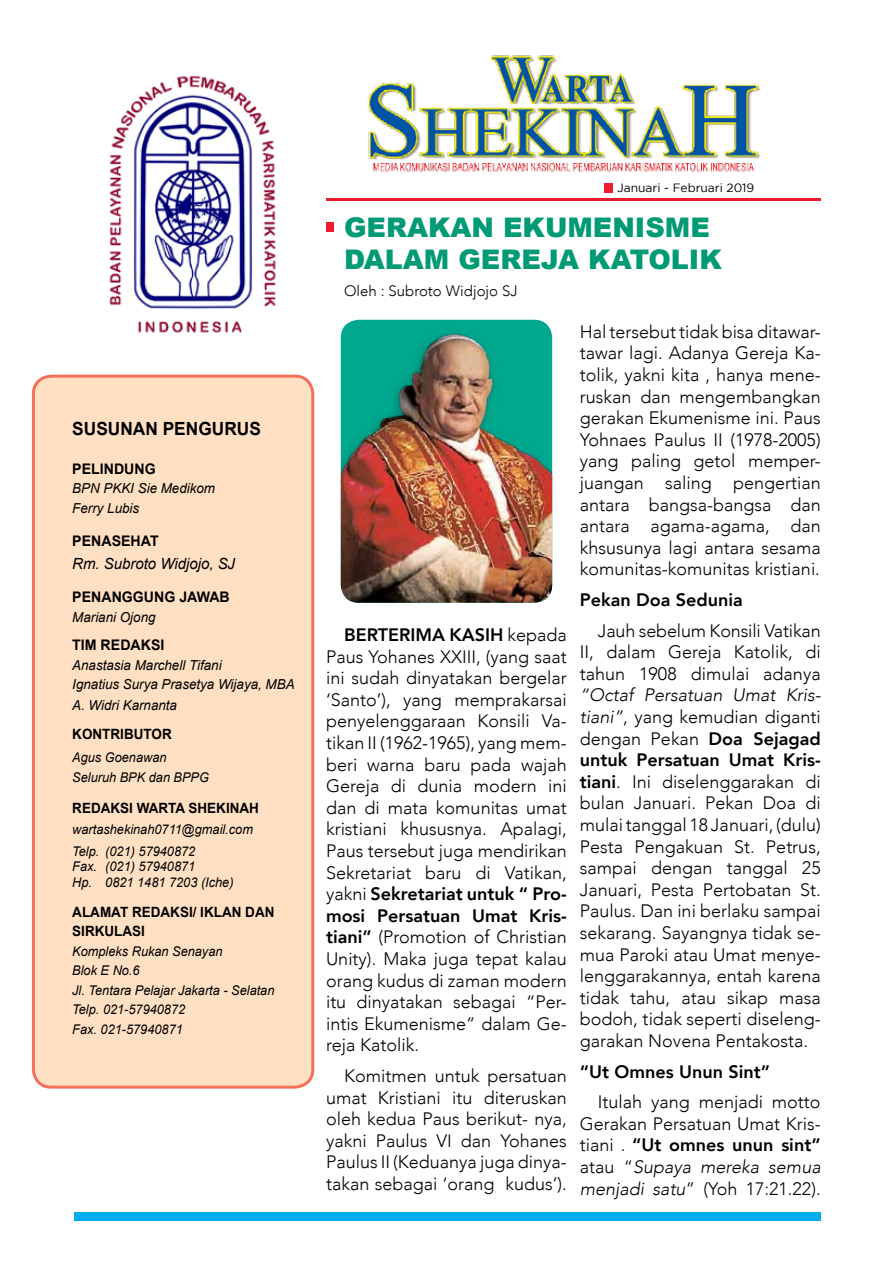
<style>
.page{position:relative;width:893px;height:1263px;background:#fff}
.page>*{position:absolute;margin:0;border:0;box-sizing:border-box;transform-origin:0 0}
.t1{font:900 27px/32.4px "Arial";color:#009a74}
.t2{font:700 18.15px "Arial";color:#000;scale:.95 1}
.t3{font:300 18px/21.6px "Avenir";color:#000;text-align:justify}
.t4{font:800 18px "Avenir";color:#000}
.t5{font:italic 15.45px "Arial";color:#000}
.t6{font:300 15px "Avenir";color:#000}
.t7{font:700 14.55px "Arial";color:#000}
.t8{font:700 14.1px/19.5px "Arial";color:#000;scale:.95 1}
.t9{font:italic 13.8px/19.5px "Arial";color:#000}
.t10{font:italic 13.35px/19.5px "Arial";color:#000;scale:.95 1}
.t11{font:12px "Gotham";color:#000}
.s1{font-weight:800}
.s2{font-style:italic}
</style>
<div class="page">
<hr style="left:326px;top:199px;width:495px;height:2px;background:#ed1b2f">
<div style="left:605px;top:183px;width:8px;height:10px;background:#ed1b2f"></div>
<div style="left:74px;top:1212px;width:747px;height:8px;background:#00aeef"></div>
<img style="left:109px;top:75px;width:167px;height:258px">
<img style="left:367px;top:55px;width:394px;height:118px">
<div style="left:33px;top:376px;width:280px;height:711px;background:#ffe0c3;border-radius:18px"></div>
<div style="left:32px;top:375px;width:282px;height:714px;border:3px solid #f3705a;border-radius:18px"></div>
<img style="left:341px;top:326px;width:211px;height:277px">
<div style="left:326px;top:222px;width:8px;height:10px;background:#ed1b2f"></div>
<p class="t2" style="left:72px;top:417px;width:199px">SUSUNAN PENGURUS</p>
<p class="t7" style="left:72px;top:459px;width:85px">PELINDUNG</p>
<p class="t9" style="left:72px;top:479px;width:144px">BPN PKKI Sie Medikom<br>Ferry Lubis</p>
<p class="t7" style="left:72px;top:531px;width:88px">PENASEHAT</p>
<p class="t5" style="left:72px;top:554px;width:164px">Rm. Subroto Widjojo, SJ</p>
<p class="t7" style="left:72px;top:587px;width:159px">PENANGGUNG JAWAB</p>
<p class="t9" style="left:72px;top:607px;width:85px">Mariani Ojong</p>
<p class="t7" style="left:72px;top:635px;width:94px">TIM REDAKSI</p>
<p class="t9" style="left:72px;top:655px;width:224px">Anastasia Marchell Tifani<br>Ignatius Surya Prasetya Wijaya, MBA</p>
<p class="t9" style="left:72px;top:696px;width:106px">A. Widri Karnanta</p>
<p class="t8" style="left:72px;top:725px;width:106px">KONTRIBUTOR</p>
<p class="t10" style="left:72px;top:748px;width:145px;line-height:20px">Agus Goenawan<br>Seluruh BPK dan BPPG</p>
<p class="t8" style="left:72px;top:798px;width:198px">REDAKSI WARTA SHEKINAH</p>
<p class="t10" style="left:72px;top:819px;width:192px;line-height:21.6px">wartashekinah0711@gmail.com<br>Telp. (021) 57940872</p>
<p class="t10" style="left:72px;top:859px;width:171px;line-height:15.3px">Fax. (021) 57940871<br>Hp. 0821 1481 7203 (Iche)</p>
<p class="t8" style="left:72px;top:902px;width:214px">ALAMAT REDAKSI/ IKLAN DAN<br>SIRKULASI</p>
<p class="t10" style="left:72px;top:941px;width:214px">Kompleks Rukan Senayan<br>Blok E No.6<br>Jl. Tentara Pelajar Jakarta - Selatan<br>Telp. 021-57940872<br>Fax. 021-57940871</p>
<p class="t11" style="left:617px;top:181px;width:139px">Januari - Februari 2019</p>
<h1 class="t1" style="left:344px;top:210px;width:379px">GERAKAN EKUMENISME<br>DALAM GEREJA KATOLIK</h1>
<p class="t6" style="left:344px;top:282px;width:175px">Oleh : Subroto Widjojo SJ</p>
<p class="t3" style="left:326px;top:624px;width:242px;text-indent:18px"><span class="s1">BERTERIMA KASIH</span> kepada Paus Yohanes XXIII, (yang saat ini sudah dinyatakan bergelar ‘Santo’), yang memprakarsai penyelenggaraan Konsili Va&shy;tikan II (1962-1965), yang mem&shy;beri warna baru pada wajah Gereja di dunia modern ini dan di mata komunitas umat kristiani khususnya. Apalagi, Paus tersebut juga mendirikan Sekretariat baru di Vatikan, yakni <span class="s1">Sekretariat untuk “ Pro&shy;mosi Persatuan Umat Kris&shy;tiani”</span> (Promotion of Christian Unity). Maka juga tepat kalau orang kudus di zaman modern itu dinyatakan sebagai “Per&shy;intis Ekumenisme” dalam Ge&shy;reja Katolik.</p>
<p class="t3" style="left:326px;top:1065px;width:242px;text-indent:18px">Komitmen untuk persatuan umat Kristiani itu diteruskan oleh kedua Paus berikut- nya, yakni Paulus VI dan Yohanes Paulus II (Keduanya juga dinya&shy;takan sebagai ‘orang kudus’).</p>
<p class="t3" style="left:580px;top:321px;width:242px">Hal tersebut tidak bisa ditawar&shy;tawar lagi. Adanya Gereja Ka&shy;tolik, yakni kita , hanya mene&shy;ruskan dan mengembangkan gerakan Ekumenisme ini. Paus Yohnaes Paulus II (1978-2005) yang paling getol memper&shy;juangan saling pengertian antara bangsa-bangsa dan antara agama-agama, dan khsusunya lagi antara sesama komunitas-komunitas kristiani.</p>
<p class="t4" style="left:580px;top:586px;width:164px">Pekan Doa Sedunia</p>
<p class="t3" style="left:580px;top:620px;width:242px;text-indent:18px">Jauh sebelum Konsili Vatikan II, dalam Gereja Katolik, di tahun 1908 dimulai adanya</p>
<p class="t3" style="left:580px;top:684px;width:242px"><span class="s2">“Octaf Persatuan Umat Kris&shy;tiani”</span>, yang kemudian diganti dengan Pekan <span class="s1">Doa Sejagad untuk Persatuan Umat Kris&shy;tiani</span>. Ini diselenggarakan di bulan Januari. Pekan Doa di mulai tanggal 18 Januari, (dulu)<br>Pesta Pengakuan St. Petrus, sampai dengan tanggal 25<br>Januari, Pesta Pertobatan St.<br>Paulus. Dan ini berlaku sampai sekarang. Sayangnya tidak se&shy;mua Paroki atau Umat menye&shy;lenggarakannya, entah karena tidak tahu, atau sikap masa bodoh, tidak seperti diseleng&shy;garakan Novena Pentakosta.</p>
<p class="t4" style="left:580px;top:1057px;width:192px">“Ut Omnes Unun Sint”</p>
<p class="t3" style="left:580px;top:1091px;width:242px;text-indent:18px">Itulah yang menjadi motto Gerakan Persatuan Umat Kris&shy;tiani . <span class="s1">“Ut omnes unun sint” </span>atau “<span class="s2">Supaya mereka semua menjadi satu</span>” (Yoh 17:21.22).</p>
</div>
